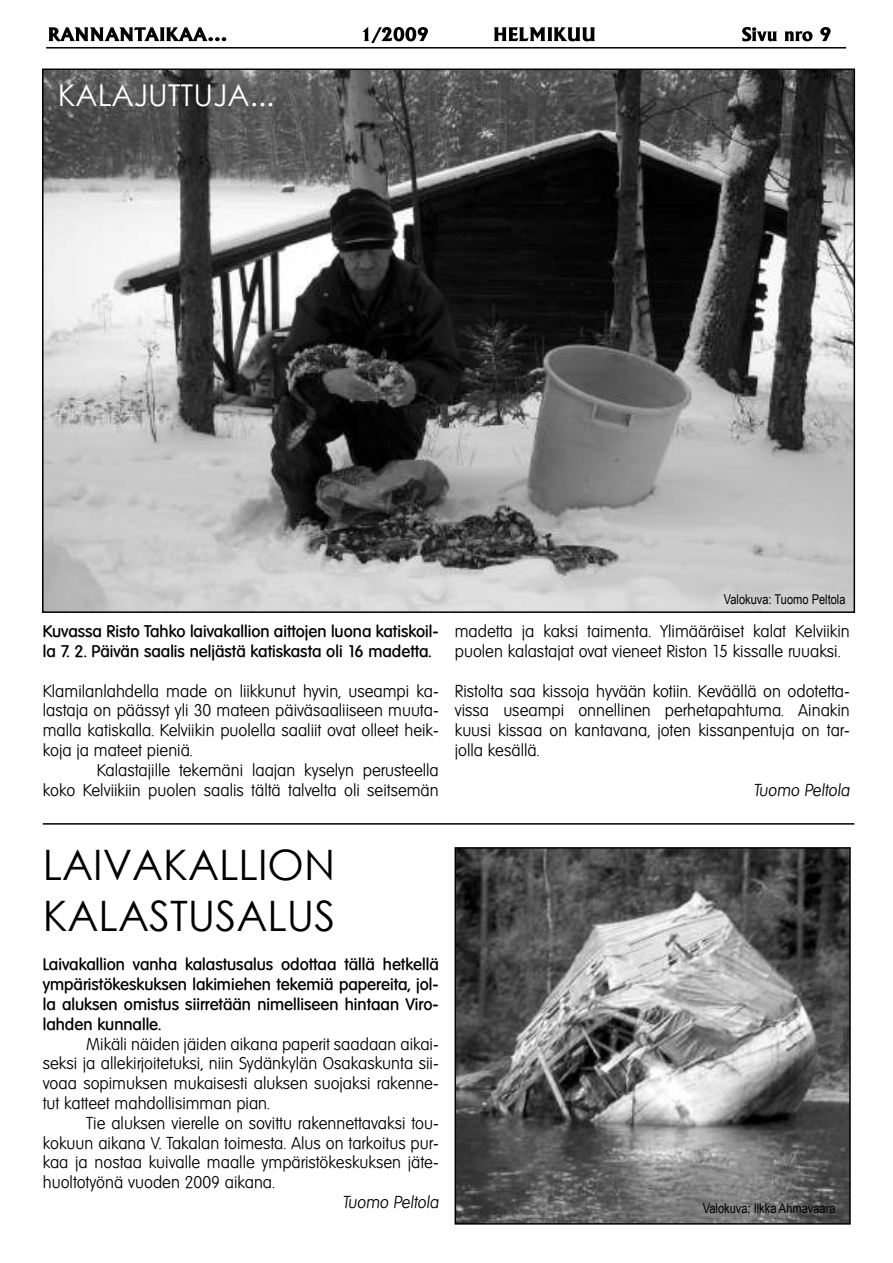
<style>
.page{position:relative;width:893px;height:1263px;background:#fff}
.page>*{position:absolute;margin:0;border:0;box-sizing:border-box;transform-origin:0 0}
.t1{font:42px/50.4px "Century Gothic";color:#000}
.t2{font:30px "Century Gothic";color:#fff}
.t3{font:16.5px/19.8px "Elementary SF";color:#000;text-align:justify}
.t4{font:700 16.5px/19.8px "Elementary SF";color:#000}
.t5{font:italic 16.5px "Elementary SF";color:#000}
.t6{font:13.5px "Arial Narrow";color:#000}
</style>
<div class="page">
<svg style="left:49px;top:27px;width:177px;height:14px"></svg>
<svg style="left:362px;top:27px;width:66px;height:16px"></svg>
<svg style="left:494px;top:27px;width:101px;height:14px"></svg>
<svg style="left:742px;top:27px;width:35px;height:14px"></svg>
<svg style="left:785px;top:31px;width:27px;height:10px"></svg>
<svg style="left:820px;top:27px;width:11px;height:14px"></svg>
<hr style="left:46px;top:47px;width:800px;height:2px;background:#000">
<img style="left:45px;top:72px;width:807px;height:538px">
<img style="left:458px;top:850px;width:390px;height:371px">
<div style="left:455px;top:847px;width:396px;height:377px;border:2px solid #000"></div>
<hr style="left:43px;top:823px;width:811px;height:2px;background:#000">
<h2 class="t2" style="left:58px;top:76px;width:218px">KALAJUTTUJA...</h2>
<p class="t4" style="left:43px;top:622px;width:398px">Kuvassa Risto Tahko laivakallion aittojen luona katiskoil&shy;la 7. 2. Päivän saalis neljästä katiskasta oli 16 madetta.</p>
<p class="t3" style="left:43px;top:681px;width:398px">Klamilanlahdella made on liikkunut hyvin, useampi ka&shy;lastaja on päässyt yli 30 mateen päiväsaaliiseen muuta&shy;malla katiskalla. Kelviikin puolella saaliit ovat olleet heik&shy;koja ja mateet pieniä.</p>
<p class="t3" style="left:43px;top:760px;width:398px;text-align:right">Kalastajille tekemäni laajan kyselyn perusteella<br>koko Kelviikiin puolen saalis tältä talvelta oli seitsemän</p>
<p class="t6" style="left:724px;top:591px;width:123px">Valokuva: Tuomo Peltola</p>
<p class="t3" style="left:455px;top:622px;width:396px">madetta ja kaksi taimenta. Ylimääräiset kalat Kelviikin puolen kalastajat ovat vieneet Riston 15 kissalle ruuaksi.</p>
<p class="t3" style="left:455px;top:681px;width:396px">Ristolta saa kissoja hyvään kotiin. Keväällä on odotetta&shy;vissa useampi onnellinen perhetapahtuma. Ainakin kuusi kissaa on kantavana, joten kissanpentuja on tar&shy;jolla kesällä.</p>
<p class="t5" style="left:754px;top:781px;width:98px">Tuomo Peltola</p>
<h1 class="t1" style="left:43px;top:839px;width:294px">LAIVAKALLION<br>KALASTUSALUS</h1>
<p class="t4" style="left:43px;top:955px;width:398px;text-align:justify">Laivakallion vanha kalastusalus odottaa tällä hetkellä ympäristökeskuksen lakimiehen tekemiä papereita, jol&shy;la aluksen omistus siirretään nimelliseen hintaan Viro&shy;lahden kunnalle.</p>
<p class="t3" style="left:43px;top:1034px;width:398px;text-indent:44px">Mikäli näiden jäiden aikana paperit saadaan aikai&shy;seksi ja allekirjoitetuksi, niin Sydänkylän Osakaskunta sii&shy;voaa sopimuksen mukaisesti aluksen suojaksi rakenne&shy;tut katteet mahdollisimman pian.</p>
<p class="t3" style="left:43px;top:1113px;width:398px;text-indent:44px">Tie aluksen vierelle on sovittu rakennettavaksi tou&shy;kokuun aikana V. Takalan toimesta. Alus on tarkoitus pur&shy;kaa ja nostaa kuivalle maalle ympäristökeskuksen jäte&shy;huoltotyönä vuoden 2009 aikana.</p>
<p class="t5" style="left:343px;top:1193px;width:98px">Tuomo Peltola</p>
<p class="t6" style="left:703px;top:1200px;width:134px">Valokuva: Ilkka Ahmavaara</p>
</div>
